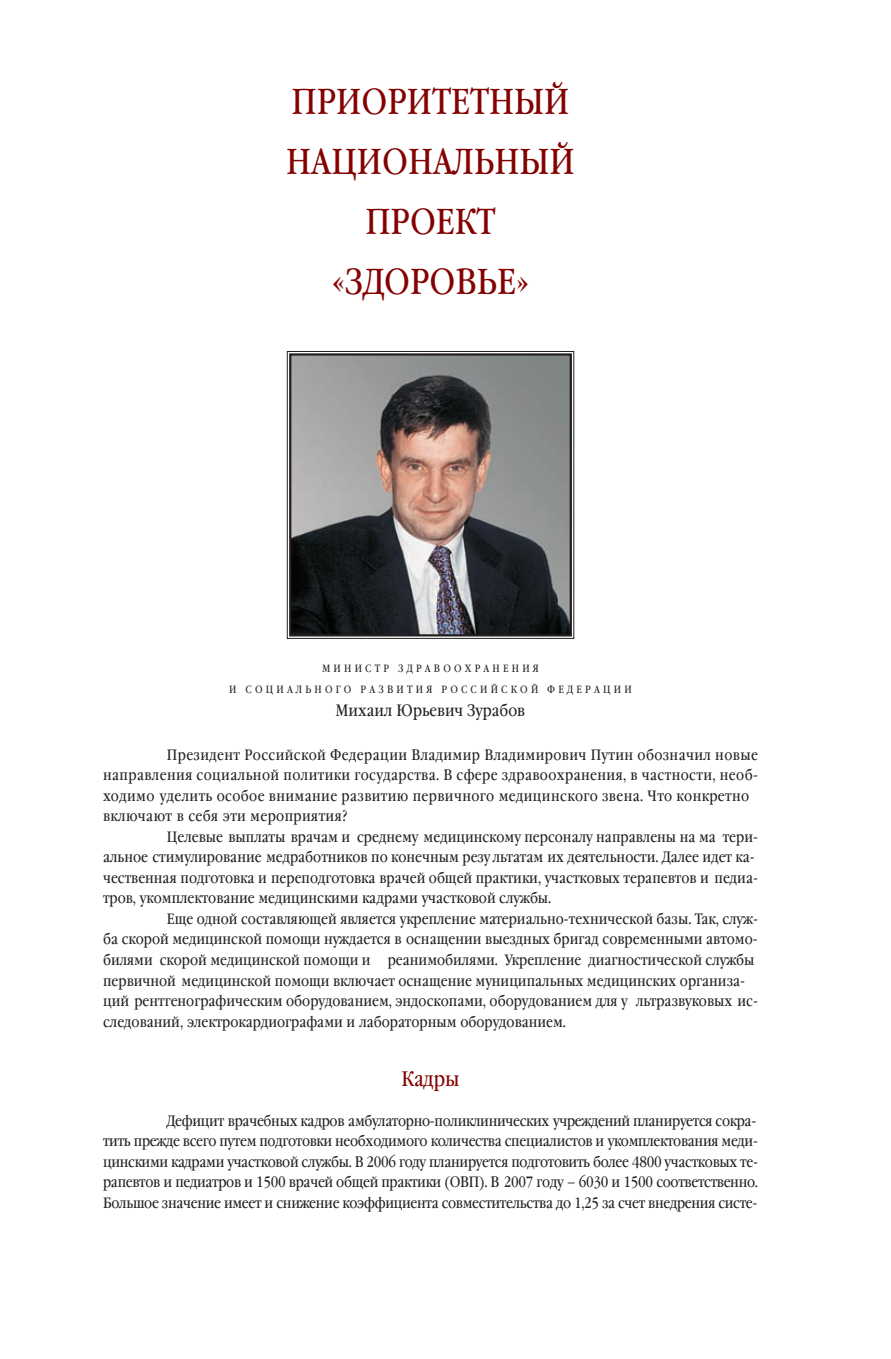
<style>
.page{position:relative;width:891px;height:1359px;background:#fff}
.page>*{position:absolute;margin:0;border:0;box-sizing:border-box;transform-origin:0 0}
.t1{font:36px/60px "Garamond Book Narrow C";color:#840101;text-align:center}
.t2{font:21px "Garamond Book Narrow C";color:#840101}
.t3{font:16.5px "Garamond Book Narrow C";color:#231f20}
.t4{font:15px/20.5px "Garamond Book Narrow C";color:#231f20;text-align:justify}
.t5{font:15px "Garamond Book Narrow C";letter-spacing:.025em;color:#231f20}
.t6{font:10.5px/21px "Garamond Book Narrow C";letter-spacing:.305em;color:#231f20;text-align:center}
</style>
<div class="page">
<svg style="left:286px;top:351px;width:289px;height:288px;background:#736f6e"></svg>
<h1 class="t1" style="left:286px;top:73px;width:290px">ПРИОРИТЕТНЫЙ<br>НАЦИОНАЛЬНЫЙ<br>ПРОЕКТ «ЗДОРОВЬЕ»</h1>
<p class="t6" style="left:229px;top:659px;width:404px">МИНИСТР ЗДРАВООХРАНЕНИЯ<br>И СОЦИАЛЬНОГО РАЗВИТИЯ РОССИЙСКОЙ ФЕДЕРАЦИИ</p>
<p class="t3" style="left:336px;top:701px;width:191px">Михаил Юрьевич Зурабов</p>
<p class="t5" style="left:167px;top:746px;width:592px">Президент Российской Федерации Владимир Владимирович Путин обозначил новые</p>
<p class="t5" style="left:103px;top:766px;width:656px">направления социальной политики государства. В сфере здравоохранения, в частности, необ-</p>
<p class="t5" style="left:103px;top:787px;width:648px">ходимо уделить особое внимание развитию первичного медицинского звена. Что конкретно</p>
<p class="t5" style="left:103px;top:808px;width:246px">включают в себя эти мероприятия?</p>
<p class="t4" style="left:167px;top:827px;width:593px">Целевые выплаты врачам и среднему медицинскому персоналу направлены на ма тери-</p>
<p class="t4" style="left:103px;top:847px;width:653px">альное стимулирование медработников по конечным резу льтатам их деятельности. Далее идет ка-</p>
<p class="t4" style="left:103px;top:868px;width:656px">чественная подготовка и переподготовка врачей общей практики, участковых терапевтов и педиа-</p>
<p class="t4" style="left:103px;top:888px;width:450px">тров, укомплектование медицинскими кадрами участковой службы.</p>
<p class="t4" style="left:167px;top:909px;width:593px">Еще одной составляющей является укрепление материально-технической базы. Так, служ-</p>
<p class="t4" style="left:103px;top:929px;width:656px">ба скорой медицинской помощи нуждается в оснащении выездных бригад современными автомо-</p>
<p class="t4" style="left:103px;top:950px;width:653px">билями скорой медицинской помощи и реанимобилями. Укрепление диагностической службы</p>
<p class="t4" style="left:103px;top:971px;width:643px">первичной медицинской помощи включает оснащение муниципальных медицинских организа-</p>
<p class="t4" style="left:103px;top:991px;width:656px">ций рентгенографическим оборудованием, эндоскопами, оборудованием для у льтразвуковых ис-</p>
<p class="t4" style="left:103px;top:1012px;width:464px">следований, электрокардиографами и лабораторным оборудованием.</p>
<h2 class="t2" style="left:401px;top:1067px;width:60px">Кадры</h2>
<p class="t4" style="left:103px;top:1111px;width:656px;text-indent:64px">Дефицит врачебных кадров амбулаторно-поликлинических учреждений планируется сокра&shy;тить прежде всего путем подготовки необходимого количества специалистов и укомплектования меди&shy;цинскими кадрами участковой службы. В 2006 году планируется подготовить более 4800 участковых те&shy;рапевтов и педиатров и 1500 врачей общей практики (ОВП). В 2007 году – 6030 и 1500 соответственно.<br>Большое значение имеет и снижение коэффициента совместительства до 1,25 за счет внедрения систе-</p>
</div>
